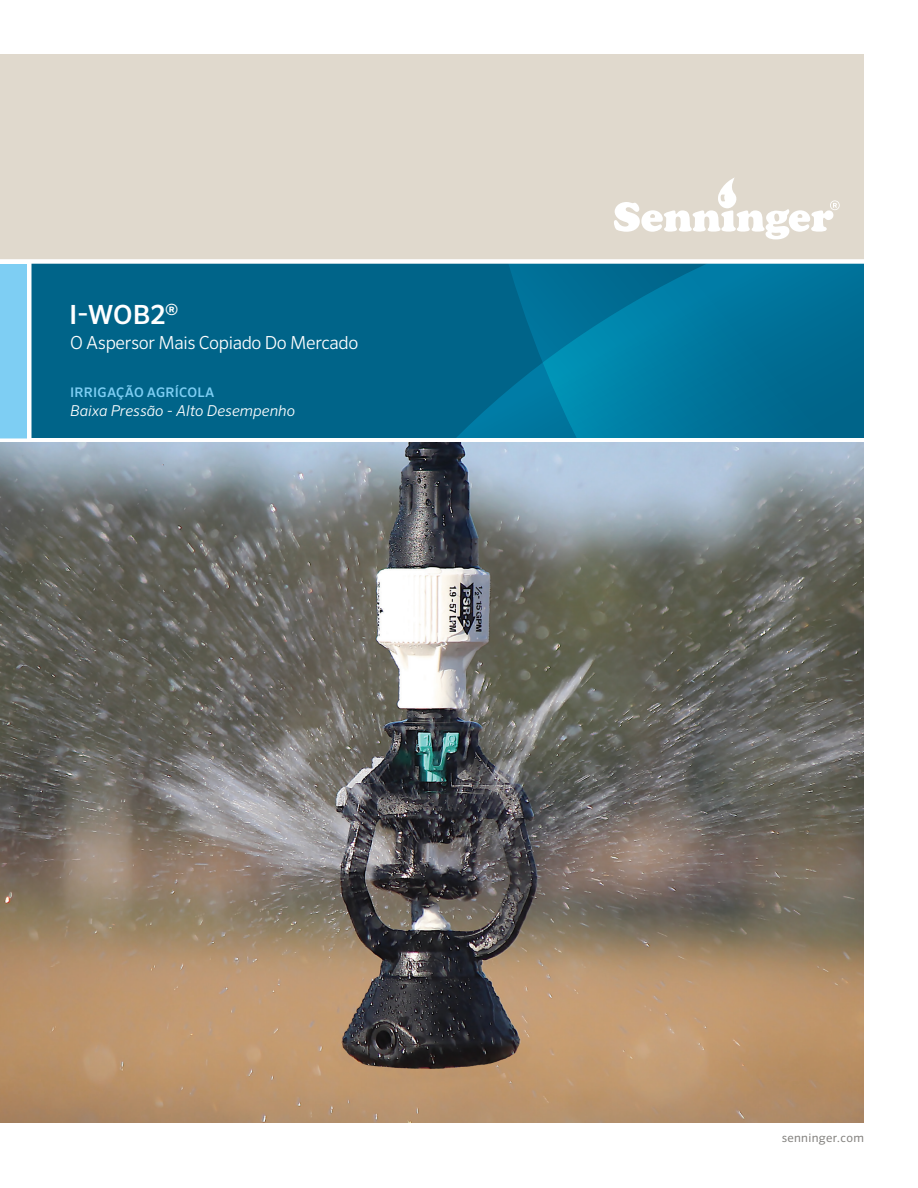
<style>
.page{position:relative;width:918px;height:1188px;background:#fff}
.page>*{position:absolute;margin:0;border:0;box-sizing:border-box;transform-origin:0 0}
._1___Title__Product{font:500 26.4px "Sero Pro";color:#fff}
.t1{font:300 18px "Sero Pro";letter-spacing:-.02em;color:#fff}
._4___Tag__Built_on_I{font:italic 300 15px "Sero Pro";color:#fff}
._3__Business_Unit{font:500 13.2px "Sero Pro";letter-spacing:.01em;color:#7ecef3}
.t2{font:12px "Sero Pro";letter-spacing:.025em;color:#84827f}
</style>
<div class="page">
<div style="left:0;top:54px;width:864px;height:206px;background:#e0d9cd"></div>
<svg style="left:614px;top:178px;width:226px;height:61px"></svg>
<div style="left:32px;top:264px;width:832px;height:174px;background:#006489"></div>
<svg style="left:456px;top:264px;width:408px;height:174px"></svg>
<div style="left:0;top:264px;width:27px;height:174px;background:#7ecef3"></div>
<div style="left:0;top:259px;width:870px;height:5px;background:#fff"></div>
<img style="left:0;top:443px;width:864px;height:680px">
<p class="_1___Title__Product" style="left:69px;top:299px;width:111px">I-WOB2<sup>®</sup></p>
<p class="t1" style="left:70px;top:332px;width:290px">O Aspersor Mais Copiado Do Mercado</p>
<p class="_3__Business_Unit" style="left:70px;top:384px;width:146px">IRRIGAÇÃO AGRÍCOLA</p>
<p class="_4___Tag__Built_on_I" style="left:70px;top:402px;width:227px">Baixa Pressão - Alto Desempenho</p>
<p class="t2" style="left:782px;top:1130px;width:84px">senninger.com</p>
</div>
